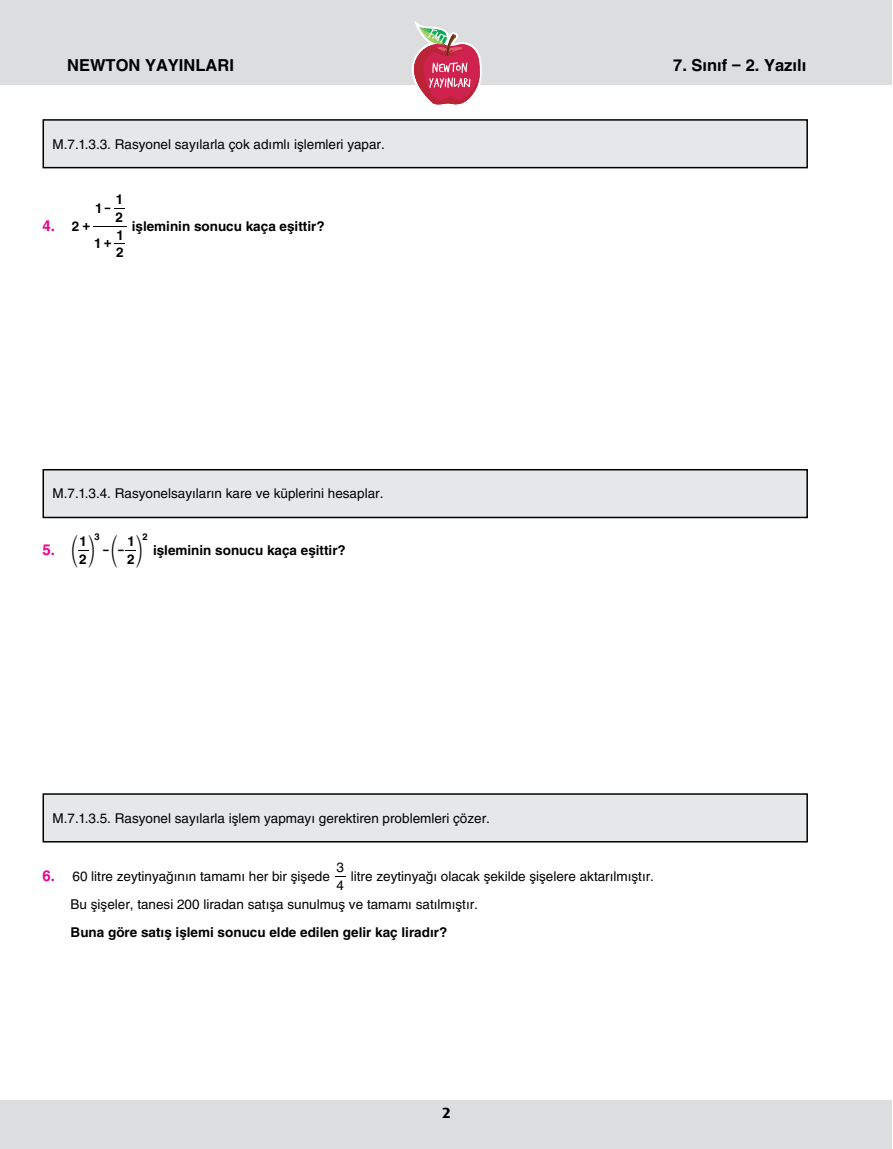
<style>
.page{position:relative;width:893px;height:1149px;background:#fff}
.page>*{position:absolute;margin:0;border:0;box-sizing:border-box;transform-origin:0 0}
.t1{font:700 16.5px "Helvetica BES";color:#000}
.t2{font:700 15px "Helvetica BES";color:#ec008c}
.t3{font:700 15px "Dax";color:#000;scale:1.1 1}
.t4{font:13.5px/28px "Helvetica BES";color:#000}
.t5{font:700 13.5px "Helvetica BES";color:#000}
.t6{font:700 13.2px "M Ma Variable A";color:#000}
.t7{font:700 9.45px "Helvetica BES";color:#000}
.s1{font-size:13.5px;color:#000}
.s2{font-weight:700;font-size:15px;color:#ec008c}
</style>
<div class="page">
<div style="left:0;top:1099px;width:892px;height:49px;background:#dcddde"></div>
<div style="left:0;top:0;width:892px;height:85px;background:#dcddde"></div>
<svg style="left:412px;top:21px;width:70px;height:84px"></svg>
<div style="left:43px;top:120px;width:764px;height:48px;background:#e6e7e8"></div>
<div style="left:43px;top:119px;width:765px;height:49px;border:2px solid #000"></div>
<hr style="left:93px;top:226px;width:33px;height:1px;background:#000">
<div style="left:43px;top:469px;width:764px;height:48px;background:#e6e7e8"></div>
<div style="left:43px;top:469px;width:765px;height:49px;border:2px solid #000"></div>
<div style="left:43px;top:793px;width:764px;height:48px;background:#e6e7e8"></div>
<div style="left:43px;top:793px;width:765px;height:49px;border:2px solid #000"></div>
<p class="t1" style="left:67px;top:52px;width:168px">NEWTON YAYINLARI</p>
<p class="t1" style="left:673px;top:52px;width:134px">7. Sınıf – 2. Yazılı</p>
<p class="t4" style="left:53px;top:128px;width:334px">M.7.1.3.3. Rasyonel sayılarla çok adımlı işlemleri yapar.</p>
<p class="t5" style="left:116px;top:192px;width:8px">1</p>
<p class="t5" style="left:95px;top:200px;width:17px">1-</p>
<p class="t5" style="left:115px;top:209px;width:9px">2</p>
<p class="t2" style="left:43px;top:214px;width:38px">4. <span class="s1">2</span></p>
<p class="t5" style="left:82px;top:218px;width:9px">+</p>
<p class="t5" style="left:132px;top:215px;width:194px">işleminin sonucu kaça eşittir?</p>
<p class="t5" style="left:117px;top:227px;width:8px">1</p>
<p class="t5" style="left:95px;top:236px;width:19px">1+</p>
<p class="t5" style="left:116px;top:244px;width:9px">2</p>
<p class="t4" style="left:53px;top:478px;width:332px">M.7.1.3.4. Rasyonelsayıların kare ve küplerini hesaplar.</p>
<p class="t2" style="left:43px;top:538px;width:14px">5.</p>
<p class="t7" style="left:94px;top:531px;width:7px">3</p>
<p class="t7" style="left:142px;top:531px;width:7px">2</p>
<p class="t6" style="left:71px;top:543px;width:7px">E</p>
<p class="t6" style="left:111px;top:543px;width:7px">E</p>
<p class="t6" style="left:89px;top:543px;width:7px">O</p>
<p class="t6" style="left:137px;top:543px;width:7px">O</p>
<p class="t5" style="left:80px;top:533px;width:8px">1</p>
<p class="t5" style="left:128px;top:533px;width:8px">1</p>
<p class="t5" style="left:103px;top:542px;width:23px">- -</p>
<p class="t5" style="left:153px;top:539px;width:194px">işleminin sonucu kaça eşittir?</p>
<p class="t5" style="left:79px;top:551px;width:9px">2</p>
<p class="t5" style="left:127px;top:551px;width:9px">2</p>
<p class="t4" style="left:53px;top:802px;width:439px">M.7.1.3.5. Rasyonel sayılarla işlem yapmayı gerektiren problemleri çözer.</p>
<p class="t4" style="left:337px;top:853px;width:9px">3</p>
<p class="t4" style="left:71px;top:860px;width:585px;text-indent:280px">litre zeytinyağı olacak şekilde şişelere aktarılmıştır.<br>Bu şişeler, tanesi 200 liradan satışa sunulmuş ve tamamı satılmıştır.</p>
<p class="t5" style="left:71px;top:921px;width:378px">Buna göre satış işlemi sonucu elde edilen gelir kaç liradır?</p>
<p class="t4" style="left:43px;top:860px;width:289px"><span class="s2">6.</span> 60 litre zeytinyağının tamamı her bir şişede</p>
<p class="t4" style="left:337px;top:870px;width:9px">4</p>
<p class="t3" style="left:442px;top:1104px;width:10px">2</p>
</div>
